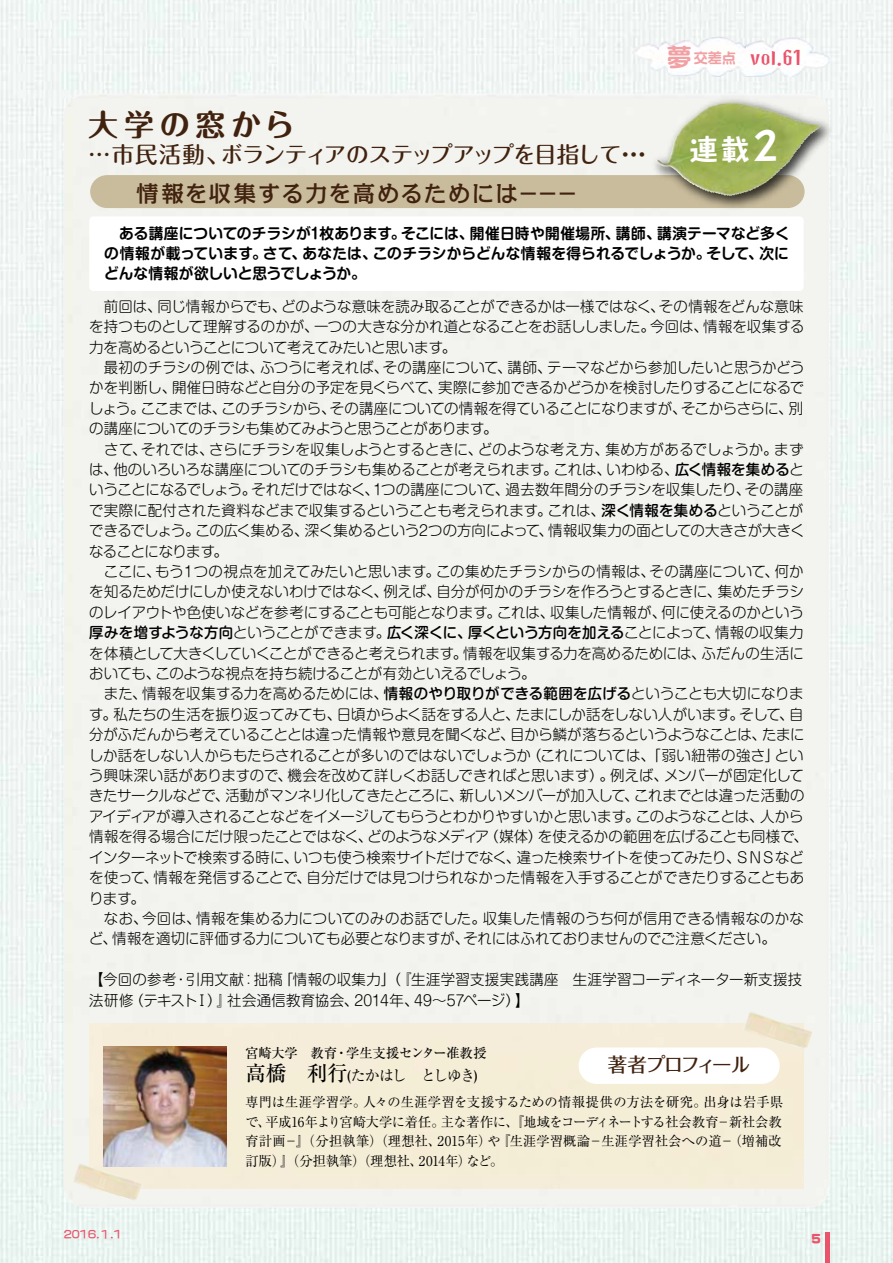
<style>
.page{position:relative;width:893px;height:1263px;background:#fff}
.page>*{position:absolute;margin:0;border:0;box-sizing:border-box;transform-origin:0 0}
.t1{font:700 30px "Maru Fo Pro";letter-spacing:.19em;color:#41220f}
.t2{font:700 28.5px "Taka Hand Std";color:#fff}
.t3{font:500 22.5px/38.2px "Maru Fo Pro";letter-spacing:-.05em;color:#41220f}
.t4{font:21px "id Cinema P";color:#e9546b}
.t5{font:500 19.5px "Folk Pro";letter-spacing:-.07em;color:#41220f}
.t6{font:700 15px/20.2px "Shin M Go Pro De";letter-spacing:-.005em;color:#000;text-align:justify}
.t7{font:15px "Ryumin Pro";letter-spacing:-.075em;color:#000}
.t8{font:300 14.7px/20.4px "Shin M Go Pro";letter-spacing:-.005em;color:#000}
.t9{font:300 14.7px/20.4px "Shin M Go Pro";letter-spacing:.015em;color:#000}
.t10{font:13.5px/19.5px "Ryumin Pro";letter-spacing:.01em;color:#000;text-align:justify}
.t11{font:500 13.5px "Ryumin Pro";letter-spacing:-.01em;color:#000}
.t12{font:12px "VD Logo Maru Ultra G";color:#e9546b}
.t13{font:10.5px "VD Logo Maru Bold P";color:#e9546b}
.s1{font-family:"Kakumin Pro"}
.s2{font-family:"VD Logo Maru Extra G";font-size:24.9px;color:#f2a0a3}
.s3{font-family:"VD Logo Maru Extra G";font-size:14.1px;color:#f2a0a3}
.s4{font-size:39px}
.s5{font-weight:500}
.s6{font-weight:500;font-size:21px}
</style>
<div class="page">
<img style="left:0;top:0;width:893px;height:1263px">
<div style="left:64px;top:94px;width:765px;height:1114px;background:#f3f4ef"></div>
<img style="left:634px;top:36px;width:201px;height:41px">
<hr style="left:825px;top:1232px;width:4px;height:31px;background:#e9546b">
<div style="left:89px;top:1024px;width:714px;height:165px;background:#f5edd7"></div>
<div style="left:90px;top:175px;width:557px;height:33px;background:#c9bc9c"></div>
<img style="left:647px;top:93px;width:191px;height:120px">
<img style="left:656px;top:103px;width:75px;height:84px">
<div style="left:89px;top:216px;width:715px;height:75px;background:#fff;border-radius:4px"></div>
<div style="left:579px;top:1047px;width:201px;height:37px;background:#fff;border-radius:18px"></div>
<img style="left:103px;top:1046px;width:124px;height:120px">
<img style="left:742px;top:1009px;width:72px;height:43px">
<img style="left:71px;top:1161px;width:73px;height:43px">
<p class="t1" style="left:88px;top:101px;width:208px">大学の窓から</p>
<p class="t3" style="left:137px;top:133px;width:518px;text-indent:-48px">…市民活動、ボランティアのステップアップを目指して・・・<span class="s1">情報を収集する力を高めるためには－－－</span></p>
<p class="t4" style="left:667px;top:47px;width:137px"><span class="s2">夢</span><span class="s3">交差点</span> vol.61</p>
<p class="t2" style="left:689px;top:129px;width:97px">連載<span class="s4">２</span></p>
<p class="t6" style="left:104px;top:221px;width:687px">　ある講座についてのチラシが1枚あります。そこには、開催日時や開催場所、講師、講演テーマなど多くの情報が載っています。さて、あなたは、このチラシからどんな情報を得られるでしょうか。そして、次にどんな情報が欲しいと思うでしょうか。</p>
<p class="t8" style="left:89px;top:294px;width:720px">　前回は、同じ情報からでも、どのような意味を読み取ることができるかは一様ではなく、その情報をどんな意味を持つものとして理解するのかが、一つの大きな分かれ道となることをお話ししました。今回は、情報を収集する力を高めるということについて考えてみたいと思います。<br>　最初のチラシの例では、ふつうに考えれば、その講座について、講師、テーマなどから参加したいと思うかどうかを判断し、開催日時などと自分の予定を見くらべて、実際に参加できるかどうかを検討したりすることになるでしょう。ここまでは、このチラシから、その講座についての情報を得ていることになりますが、そこからさらに、別の講座についてのチラシも集めてみようと思うことがあります。<br>　さて、それでは、さらにチラシを収集しようとするときに、どのような考え方、集め方があるでしょうか。まずは、他のいろいろな講座についてのチラシも集めることが考えられます。これは、いわゆる、<span class="s5">広く情報を集める</span>ということになるでしょう。それだけではなく、1つの講座について、過去数年間分のチラシを収集したり、その講座で実際に配付された資料などまで収集するということも考えられます。これは、<span class="s5">深く情報を集める</span>ということができるでしょう。この広く集める、深く集めるという2つの方向によって、情報収集力の面としての大きさが大きくなることになります。<br>　ここに、もう１つの視点を加えてみたいと思います。この集めたチラシからの情報は、その講座について、何かを知るためだけにしか使えないわけではなく、例えば、自分が何かのチラシを作ろうとするときに、集めたチラシのレイアウトや色使いなどを参考にすることも可能となります。これは、収集した情報が、何に使えるのかという<span class="s5">厚みを増すような方向</span>ということができます。<span class="s5">広く深くに、厚くという方向を加える</span>ことによって、情報の収集力を体積として大きくしていくことができると考えられます。情報を収集する力を高めるためには、ふだんの生活においても、このような視点を持ち続けることが有効といえるでしょう。<br>　また、情報を収集する力を高めるためには、<span class="s5">情報のやり取りができる範囲を広げる</span>ということも大切になります。私たちの生活を振り返ってみても、日頃からよく話をする人と、たまにしか話をしない人がいます。そして、自分がふだんから考えていることとは違った情報や意見を聞くなど、目から鱗が落ちるというようなことは、たまにしか話をしない人からもたらされることが多いのではないでしょうか（これについては、「弱い紐帯の強さ」という興味深い話がありますので、機会を改めて詳しくお話しできればと思います）。例えば、メンバーが固定化してきたサークルなどで、活動がマンネリ化してきたところに、新しいメンバーが加入して、これまでとは違った活動のアイディアが導入されることなどをイメージしてもらうとわかりやすいかと思います。このようなことは、人から情報を得る場合にだけ限ったことではなく、どのようなメディア（媒体）を使えるかの範囲を広げることも同様で、インターネットで検索する時に、いつも使う検索サイトだけでなく、違った検索サイトを使ってみたり、ＳＮＳなどを使って、情報を発信することで、自分だけでは見つけられなかった情報を入手することができたりすることもあります。<br>　なお、今回は、情報を集める力についてのみのお話でした。収集した情報のうち何が信用できる情報なのかなど、情報を適切に評価する力についても必要となりますが、それにはふれておりませんのでご注意ください。</p>
<p class="t9" style="left:89px;top:968px;width:714px">【今回の参考・引用文献：拙稿「情報の収集力」（『生涯学習支援実践講座　生涯学習コーディネーター新支援技法研修（テキストⅠ）』社会通信教育協会、2014年、49～57ページ）】</p>
<p class="t11" style="left:245px;top:1042px;width:243px">宮崎大学　教育・学生支援センター准教授</p>
<p class="t7" style="left:245px;top:1063px;width:234px"><span class="s6">高橋　利行</span>(たかはし　としゆき)</p>
<p class="t10" style="left:245px;top:1092px;width:539px">専門は生涯学習学。人々の生涯学習を支援するための情報提供の方法を研究。出身は岩手県で、平成16年より宮崎大学に着任。主な著作に、『地域をコーディネートする社会教育－新社会教育計画－』（分担執筆）（理想社、2015年）や『生涯学習概論－生涯学習社会への道－（増補改訂版）』（分担執筆）（理想社、2014年）など。</p>
<p class="t5" style="left:608px;top:1048px;width:144px">著者プロフィール</p>
<p class="t13" style="left:64px;top:1229px;width:60px">2016.１.1</p>
<p class="t12" style="left:811px;top:1232px;width:11px">5</p>
</div>
